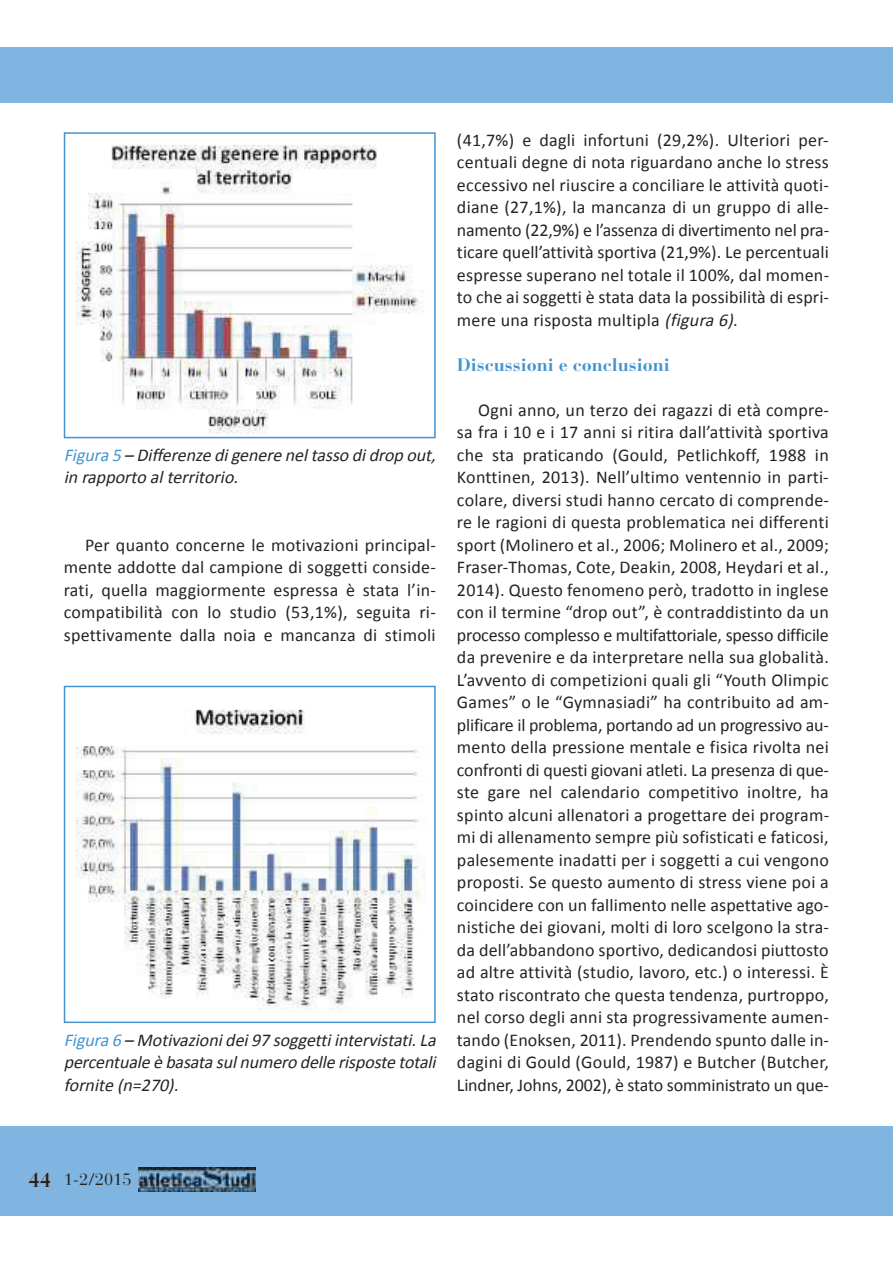
<style>
.page{position:relative;width:893px;height:1263px;background:#fff}
.page>*{position:absolute;margin:0;border:0;box-sizing:border-box;transform-origin:0 0}
.t1{font:18px/22.5px "Calibri";letter-spacing:.005em;color:#252424;text-align:justify}
.t2{font:italic 18px/22.5px "Calibri";color:#252424}
.t3{font:700 18px "Bauer Bodoni";color:#4394d0}
.t4{font:16.5px "Bauer Bodoni";color:#252424}
.s1{color:#4394d0}
.s2{font-style:italic}
.s3{font-weight:700;font-size:20.25px;color:#fff}
</style>
<div class="page">
<div style="left:0;top:1127px;width:893px;height:89px;background:#80b4e1"></div>
<img style="left:139px;top:1167px;width:116px;height:24px">
<div style="left:0;top:47px;width:893px;height:55px;background:#80b4e1"></div>
<img style="left:76px;top:144px;width:348px;height:290px">
<div style="left:64px;top:132px;width:372px;height:306px;border:2px solid #4394d0"></div>
<img style="left:76px;top:709px;width:349px;height:302px">
<div style="left:64px;top:686px;width:372px;height:337px;border:2px solid #4394d0"></div>
<p class="t2" style="left:64px;top:445px;width:377px"><span class="s1">Figura 5</span> – Differenze digenere neltasso didrop out, in rapporto alterritorio.</p>
<p class="t1" style="left:64px;top:535px;width:374px;text-indent:21px">Per quanto concerne le motivazioni principal&shy;mente addotte dal campione di soggetti conside&shy;rati, quella maggiormente espressa è stata l’in&shy;compatibilità con lo studio (53,1%), seguita ri&shy;spettivamente dalla noia e mancanza di stimoli</p>
<p class="t2" style="left:64px;top:1030px;width:377px;text-align:justify"><span class="s1">Figura 6</span> – Motivazionidei97 soggettiintervistati.La percentuale è basata sulnumero delle risposte totali fornite (n=270).</p>
<p class="t1" style="left:457px;top:130px;width:374px">(41,7%) e dagli infortuni (29,2%). Ulteriori per&shy;centuali degne di nota riguardano anche lo stress eccessivo nel riuscire a conciliare le attività quoti&shy;diane (27,1%), la mancanza di un gruppo di alle&shy;namento (22,9%) e l’assenza di divertimento nel pra&shy;ticare quell’attività sportiva (21,9%). Le percentuali espresse superano nel totale il 100%, dal momen&shy;to che ai soggetti è stata data la possibilità di espri&shy;mere una risposta multipla <span class="s2">(figura 6)</span>.</p>
<p class="t3" style="left:457px;top:358px;width:214px">Discussioni e conclusioni</p>
<p class="t1" style="left:457px;top:400px;width:374px;text-indent:21px">Ogni anno, un terzo dei ragazzi di età compre&shy;sa fra i 10 e i 17 anni si ritira dall’attività sportiva che sta praticando (Gould, Petlichkoff, 1988 in Konttinen, 2013). Nell’ultimo ventennio in parti&shy;colare, diversi studi hanno cercato di comprende&shy;re le ragioni di questa problematica nei differenti sport (Molinero et al., 2006; Molinero et al., 2009; Fraser-Thomas, Cote, Deakin, 2008, Heydari et al., 2014). Questo fenomeno però, tradotto in inglese con il termine “drop out”, è contraddistinto da un processo complesso e multifattoriale, spesso difficile da prevenire e da interpretare nella sua globalità.<br>L’avvento di competizioni quali gli “Youth Olimpic Games” o le “Gymnasiadi” ha contribuito ad am&shy;plificare il problema, portando ad un progressivo au&shy;mento della pressione mentale e fisica rivolta nei confronti di questi giovani atleti. La presenza di que&shy;ste gare nel calendario competitivo inoltre, ha spinto alcuni allenatori a progettare dei program&shy;mi di allenamento sempre più sofisticati e faticosi, palesemente inadatti per i soggetti a cui vengono proposti. Se questo aumento di stress viene poi a coincidere con un fallimento nelle aspettative ago&shy;nistiche dei giovani, molti di loro scelgono la stra&shy;da dell’abbandono sportivo, dedicandosi piuttosto ad altre attività (studio, lavoro, etc.) o interessi. È stato riscontrato che questa tendenza, purtroppo, nel corso degli anni sta progressivamente aumen&shy;tando (Enoksen, 2011). Prendendo spunto dalle in&shy;dagini di Gould (Gould, 1987) e Butcher (Butcher, Lindner, Johns, 2002), è stato somministrato un que-</p>
<p class="t4" style="left:29px;top:1173px;width:104px"><span class="s3">44</span> 1-2/2015</p>
</div>
